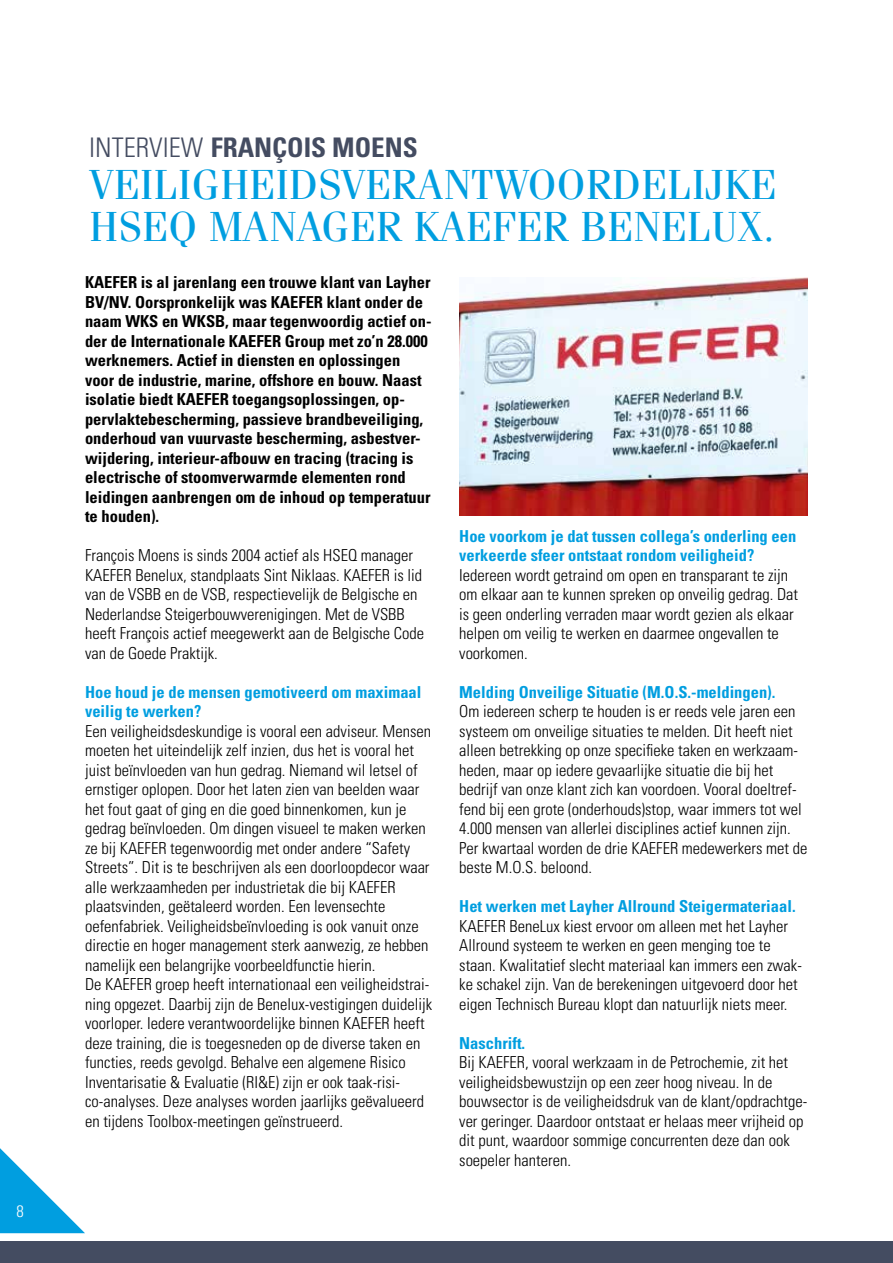
<style>
.page{position:relative;width:893px;height:1263px;background:#fff}
.page>*{position:absolute;margin:0;border:0;box-sizing:border-box;transform-origin:0 0}
.t1{font:42px/42px "Fenice Pro ITC";letter-spacing:.01em;color:#009ee0}
.t2{font:700 condensed 27px "Univers";color:#444c61}
.t3{font:300 condensed 16.5px/19.5px "Univers";color:#000}
.t4{font:700 condensed 16.5px/19.5px "Univers";color:#000}
.t5{font:700 condensed 16.5px/19.5px "Univers";color:#009ee0}
.t6{font:300 condensed 16.5px "Univers";color:#fff}
.s1{font-weight:300}
</style>
<div class="page">
<div style="left:0;top:1242px;width:893px;height:21px;background:#444c61"></div>
<svg style="left:0;top:1148px;width:85px;height:85px"></svg>
<img style="left:459px;top:277px;width:349px;height:238px">
<p class="t6" style="left:17px;top:1202px;width:9px">8</p>
<h2 class="t2" style="left:89px;top:130px;width:330px"><span class="s1">INTERVIEW</span> FRANÇOIS MOENS</h2>
<h1 class="t1" style="left:89px;top:163px;width:688px">VEILIGHEIDSVERANTWOORDELIJKE<br>HSEQ MANAGER KAEFER BENELUX.</h1>
<p class="t4" style="left:85px;top:272px;width:348px">KAEFER is al jarenlang een trouwe klant van Layher BV/NV. Oorspronkelijk was KAEFER klant onder de naam WKS en WKSB, maar tegenwoordig actief on&shy;der de Internationale KAEFER Group met zo’n 28.000 werknemers. Actief in diensten en oplossingen voor de industrie, marine, offshore en bouw. Naast isolatie biedt KAEFER toegangsoplossingen, op&shy;pervlaktebescherming, passieve brandbeveiliging, onderhoud van vuurvaste bescherming, asbestver&shy;wijdering, interieur-afbouw en tracing (tracing is electrische of stoomverwarmde elementen rond leidingen aanbrengen om de inhoud op temperatuur te houden).</p>
<p class="t3" style="left:85px;top:545px;width:340px">François Moens is sinds 2004 actief als HSEQ manager KAEFER Benelux, standplaats Sint Niklaas. KAEFER is lid van de VSBB en de VSB, respectievelijk de Belgische en Nederlandse Steigerbouwverenigingen. Met de VSBB heeft François actief meegewerkt aan de Belgische Code van de Goede Praktijk.</p>
<p class="t5" style="left:85px;top:682px;width:338px">Hoe houd je de mensen gemotiveerd om maximaal veilig te werken?</p>
<p class="t3" style="left:85px;top:721px;width:349px">Een veiligheidsdeskundige is vooral een adviseur. Mensen moeten het uiteindelijk zelf inzien, dus het is vooral het juist beïnvloeden van hun gedrag. Niemand wil letsel of ernstiger oplopen. Door het laten zien van beelden waar het fout gaat of ging en die goed binnenkomen, kun je gedrag beïnvloeden. Om dingen visueel te maken werken ze bij KAEFER tegenwoordig met onder andere “Safety Streets”. Dit is te beschrijven als een doorloopdecor waar alle werkzaamheden per industrietak die bij KAEFER plaatsvinden, geëtaleerd worden. Een levensechte oefenfabriek. Veiligheidsbeïnvloeding is ook vanuit onze directie en hoger management sterk aanwezig, ze hebben namelijk een belangrijke voorbeeldfunctie hierin.<br>De KAEFER groep heeft internationaal een veiligheidstrai&shy;ning opgezet. Daarbij zijn de Benelux-vestigingen duidelijk voorloper. Iedere verantwoordelijke binnen KAEFER heeft deze training, die is toegesneden op de diverse taken en functies, reeds gevolgd. Behalve een algemene Risico Inventarisatie &amp; Evaluatie (RI&amp;E) zijn er ook taak-risi&shy;co-analyses. Deze analyses worden jaarlijks geëvalueerd en tijdens Toolbox-meetingen geïnstrueerd.</p>
<p class="t5" style="left:459px;top:526px;width:338px">Hoe voorkom je dat tussen collega’s onderling een verkeerde sfeer ontstaat rondom veiligheid?</p>
<p class="t3" style="left:459px;top:565px;width:340px">Iedereen wordt getraind om open en transparant te zijn om elkaar aan te kunnen spreken op onveilig gedrag. Dat is geen onderling verraden maar wordt gezien als elkaar helpen om veilig te werken en daarmee ongevallen te voorkomen.</p>
<p class="t5" style="left:459px;top:682px;width:318px">Melding Onveilige Situatie (M.O.S.-meldingen).</p>
<p class="t3" style="left:459px;top:701px;width:350px">Om iedereen scherp te houden is er reeds vele jaren een systeem om onveilige situaties te melden. Dit heeft niet alleen betrekking op onze specifieke taken en werkzaam&shy;heden, maar op iedere gevaarlijke situatie die bij het bedrijf van onze klant zich kan voordoen. Vooral doeltref&shy;fend bij een grote (onderhouds)stop, waar immers tot wel 4.000 mensen van allerlei disciplines actief kunnen zijn.<br>Per kwartaal worden de drie KAEFER medewerkers met de beste M.O.S. beloond.</p>
<p class="t5" style="left:459px;top:896px;width:338px">Het werken met Layher Allround Steigermateriaal.</p>
<p class="t3" style="left:459px;top:916px;width:344px">KAEFER BeneLux kiest ervoor om alleen met het Layher Allround systeem te werken en geen menging toe te staan. Kwalitatief slecht materiaal kan immers een zwak&shy;ke schakel zijn. Van de berekeningen uitgevoerd door het eigen Technisch Bureau klopt dan natuurlijk niets meer.</p>
<p class="t5" style="left:459px;top:1033px;width:67px">Naschrift.</p>
<p class="t3" style="left:459px;top:1052px;width:350px">Bij KAEFER, vooral werkzaam in de Petrochemie, zit het veiligheidsbewustzijn op een zeer hoog niveau. In de bouwsector is de veiligheidsdruk van de klant/opdrachtge&shy;ver geringer. Daardoor ontstaat er helaas meer vrijheid op dit punt, waardoor sommige concurrenten deze dan ook soepeler hanteren.</p>
</div>
